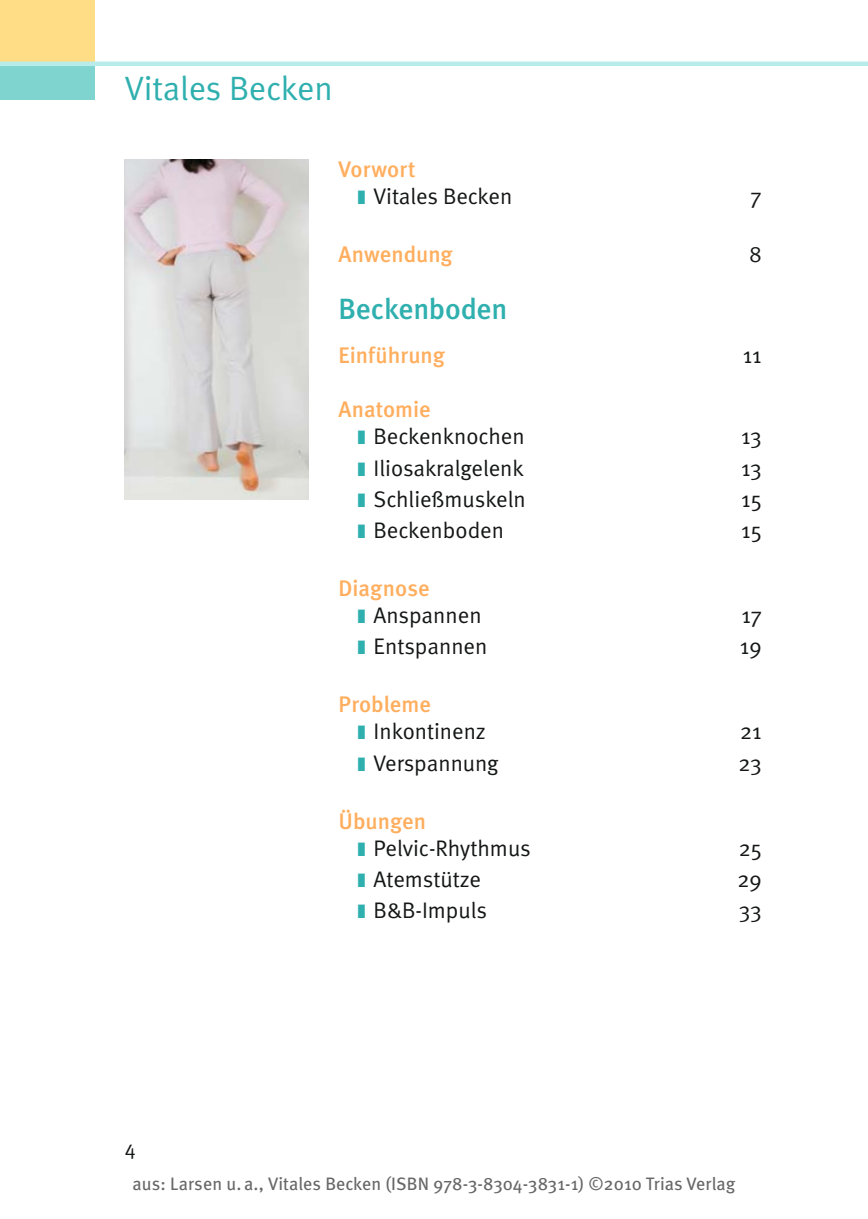
<style>
.page{position:relative;width:868px;height:1219px;background:#fff}
.page>*{position:absolute;margin:0;border:0;box-sizing:border-box;transform-origin:0 0}
.t1{font:33.75px "Meta Normal";letter-spacing:-.01em;color:#2fb0af}
.t2{font:500 29.25px "Meta";letter-spacing:-.005em;color:#2fb0af}
.t3{font:22.5px "Meta Normal";color:#151616}
.t4{font:500 22.5px "Meta";color:#ffae5e}
.t5{font:20.25px "Meta Normal";color:#151616}
.t6{font:18px "Meta";letter-spacing:.01em;color:#676767}
.s1{font-family:"European Pi Three";color:#2fb0af}
</style>
<div class="page">
<div style="left:0;top:64px;width:94px;height:35px;background:#7fd4cf"></div>
<div style="left:0;top:0;width:94px;height:64px;background:#ffdd86"></div>
<hr style="left:0;top:62px;width:867px;height:4px;background:#b7eceb">
<img style="left:125px;top:159px;width:183px;height:340px">
<h1 class="t1" style="left:125px;top:75px;width:209px">Vitales Becken</h1>
<p class="t4" style="left:338px;top:161px;width:78px">Vorwort</p>
<p class="t3" style="left:357px;top:188px;width:156px"><span class="s1">-</span> Vitales Becken</p>
<p class="t3" style="left:750px;top:188px;width:13px">7</p>
<p class="t4" style="left:338px;top:247px;width:116px">Anwendung</p>
<p class="t3" style="left:749px;top:246px;width:14px">8</p>
<h2 class="t2" style="left:338px;top:299px;width:170px">Beckenboden</h2>
<p class="t4" style="left:338px;top:347px;width:108px">Einführung</p>
<p class="t3" style="left:742px;top:347px;width:21px">11</p>
<p class="t4" style="left:338px;top:401px;width:94px">Anatomie</p>
<p class="t3" style="left:357px;top:428px;width:168px"><span class="s1">-</span> Beckenknochen</p>
<p class="t3" style="left:741px;top:428px;width:22px">13</p>
<p class="t3" style="left:357px;top:459px;width:168px"><span class="s1">-</span> Iliosakralgelenk</p>
<p class="t3" style="left:741px;top:459px;width:22px">13</p>
<p class="t3" style="left:357px;top:490px;width:170px"><span class="s1">-</span> Schließmuskeln</p>
<p class="t3" style="left:741px;top:490px;width:22px">15</p>
<p class="t3" style="left:357px;top:521px;width:148px"><span class="s1">-</span> Beckenboden</p>
<p class="t3" style="left:741px;top:521px;width:22px">15</p>
<p class="t4" style="left:338px;top:580px;width:93px">Diagnose</p>
<p class="t3" style="left:357px;top:607px;width:125px"><span class="s1">-</span> Anspannen</p>
<p class="t3" style="left:741px;top:607px;width:22px">17</p>
<p class="t3" style="left:357px;top:638px;width:131px"><span class="s1">-</span> Entspannen</p>
<p class="t3" style="left:739px;top:638px;width:23px">19</p>
<p class="t4" style="left:338px;top:696px;width:94px">Probleme</p>
<p class="t3" style="left:357px;top:723px;width:130px"><span class="s1">-</span> Inkontinenz</p>
<p class="t3" style="left:740px;top:723px;width:23px">21</p>
<p class="t3" style="left:357px;top:754px;width:142px"><span class="s1">-</span> Verspannung</p>
<p class="t3" style="left:738px;top:754px;width:25px">23</p>
<p class="t4" style="left:338px;top:813px;width:89px">Übungen</p>
<p class="t3" style="left:357px;top:839px;width:175px"><span class="s1">-</span> Pelvic-Rhythmus</p>
<p class="t3" style="left:738px;top:839px;width:25px">25</p>
<p class="t3" style="left:357px;top:870px;width:125px"><span class="s1">-</span> Atemstütze</p>
<p class="t3" style="left:737px;top:870px;width:26px">29</p>
<p class="t3" style="left:357px;top:901px;width:131px"><span class="s1">-</span> B&amp;B-Impuls</p>
<p class="t3" style="left:738px;top:901px;width:24px">33</p>
<p class="t5" style="left:125px;top:1140px;width:12px">4</p>
<p class="t6" style="left:132px;top:1177px;width:604px">aus: Larsen u. a., Vitales Becken (ISBN 978-3-8304-3831-1) ©2010 Trias Verlag</p>
</div>
